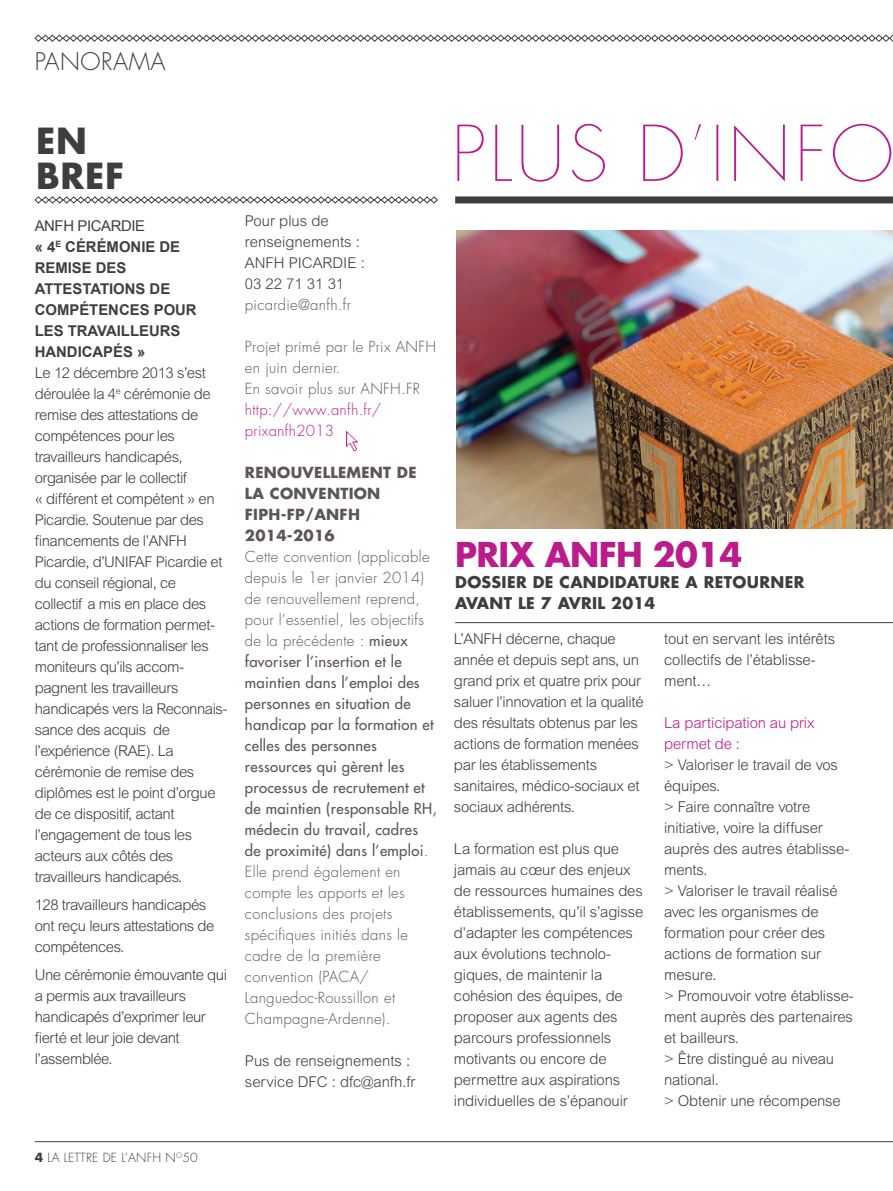
<style>
.page{position:relative;width:893px;height:1191px;background:#fff}
.page>*{position:absolute;margin:0;border:0;box-sizing:border-box;transform-origin:0 0}
.t1{font:700 35px/35px "Futura";letter-spacing:.02em;color:#3e3e3f}
.t2{font:700 33.25px "Futura";letter-spacing:-.02em;color:#bc1b8d}
.t3{font:300 23.62px "Futura";letter-spacing:.02em;color:#3e3e3f}
.t4{font:700 15.75px/21px "Futura";letter-spacing:.02em;color:#3e3e3f}
.t5{font:300 14.88px/21px "Arial MT Std";letter-spacing:-.02em;color:#3e3e3f}
.t6{font:300 14.88px/21px "Futura";letter-spacing:.02em;color:#5d5654}
.t7{font:300 14.88px/21px "Arial MT Std";color:#3e3e3f}
.t8{font:700 14.88px/21px "Arial";color:#3e3e3f}
.t9{font:700 14.88px/21px "Futura";letter-spacing:.02em;color:#5d5654}
.t10{font:300 14.88px/21px "Futura";letter-spacing:.02em;color:#bc1b8d}
.t11{font:300 14.88px/21px "Arial MT Std";letter-spacing:-.01em;color:#bc1b8d}
.t12{font:300 12.25px "Futura";letter-spacing:.02em;color:#3e3e3f}
.s1{font-weight:400}
.s2{font-weight:700}
</style>
<div class="page">
<img style="left:456px;top:230px;width:437px;height:298px">
<hr style="left:35px;top:1141px;width:858px;height:1px;background:#3e3e3f">
<svg style="left:34px;top:196px;width:404px;height:8px"></svg>
<div style="left:455px;top:196px;width:438px;height:7px;background:#3e3e3f"></div>
<svg style="left:457px;top:123px;width:435px;height:59px"></svg>
<svg style="left:34px;top:34px;width:859px;height:8px"></svg>
<hr style="left:455px;top:622px;width:438px;height:1px;background:#3e3e3f">
<img style="left:346px;top:431px;width:12px;height:20px">
<h3 class="t3" style="left:35px;top:47px;width:132px">PANORAMA</h3>
<h1 class="t1" style="left:36px;top:123px;width:89px">EN<br>BREF</h1>
<p class="t8" style="left:35px;top:216px;width:163px"><span class="s1">ANFH PICARDIE<br></span>« 4<sup>E</sup> CÉRÉMONIE DE<br>REMISE DES<br>ATTESTATIONS DE<br>COMPÉTENCES POUR<br>LES TRAVAILLEURS<br>HANDICAPÉS »</p>
<p class="t5" style="left:35px;top:362px;width:194px">Le 12 décembre 2013 s’est déroulée la 4<sup>e</sup> cérémonie de remise des attestations de compétences pour les travailleurs handicapés, organisée par le collectif<br>« différent et compétent » en<br>Picardie. Soutenue par des financements de l’ANFH<br>Picardie, d’UNIFAF Picardie et du conseil régional, ce collectif a mis en place des actions de formation permet&shy;tant de professionnaliser les moniteurs qu’ils accom&shy;pagnent les travailleurs handicapés vers la Reconnais&shy;sance des acquis de l’expérience (RAE). La cérémonie de remise des diplômes est le point d’orgue de ce dispositif, actant l’engagement de tous les acteurs aux côtés des travailleurs handicapés.</p>
<p class="t5" style="left:35px;top:894px;width:181px">128 travailleurs handicapés ont reçu leurs attestations de compétences.</p>
<p class="t5" style="left:35px;top:964px;width:194px">Une cérémonie émouvante qui a permis aux travailleurs handicapés d’exprimer leur fierté et leur joie devant l’assemblée.</p>
<p class="t12" style="left:35px;top:1150px;width:165px"><span class="s2">4</span> LA LETTRE DE L’ANFH N<sup>O</sup>50</p>
<p class="t7" style="left:245px;top:210px;width:121px">Pour plus de renseignements :<br>ANFH PICARDIE :<br>03 22 71 31 31</p>
<p class="t6" style="left:245px;top:294px;width:107px">picardie@anfh.fr</p>
<p class="t6" style="left:245px;top:336px;width:193px">Projet primé par le Prix ANFH en juin dernier.<br>En savoir plus sur ANFH.FR</p>
<p class="t10" style="left:245px;top:399px;width:138px">http://www.anfh.fr/ prixanfh2013</p>
<p class="t9" style="left:245px;top:461px;width:173px">RENOUVELLEMENT DE<br>LA CONVENTION<br>FIPH-FP/ANFH<br>2014-2016</p>
<p class="t6" style="left:245px;top:546px;width:193px">Cette convention (applicable depuis le 1er janvier 2014) de renouvellement reprend, pour l’essentiel, les objectifs de la précédente : <span class="s1">mieux favoriser l’insertion et le maintien dans l’emploi des personnes en situation de handicap par la formation et celles des personnes ressources qui gèrent les processus de recrutement et de maintien (responsable RH, médecin du travail, cadres de proximité) dans l’emploi</span>.<br>Elle prend également en compte les apports et les conclusions des projets spécifiques initiés dans le cadre de la première convention (PACA/<br>Languedoc-Roussillon et<br>Champagne-Ardenne).</p>
<p class="t7" style="left:245px;top:1050px;width:172px">Pus de renseignements : service DFC : dfc@anfh.fr</p>
<h2 class="t2" style="left:455px;top:532px;width:288px">PRIX ANFH 2014</h2>
<p class="t4" style="left:455px;top:571px;width:351px">DOSSIER DE CANDIDATURE A RETOURNER<br>AVANT LE 7 AVRIL 2014</p>
<p class="t5" style="left:454px;top:628px;width:191px">L’ANFH décerne, chaque année et depuis sept ans, un grand prix et quatre prix pour saluer l’innovation et la qualité des résultats obtenus par les actions de formation menées par les établissements sanitaires, médico-sociaux et sociaux adhérents.</p>
<p class="t5" style="left:454px;top:838px;width:191px">La formation est plus que jamais au cœur des enjeux de ressources humaines des établissements, qu’il s’agisse d’adapter les compétences aux évolutions technolo&shy;giques, de maintenir la cohésion des équipes, de proposer aux agents des parcours professionnels motivants ou encore de permettre aux aspirations individuelles de s’épanouir</p>
<p class="t5" style="left:664px;top:628px;width:172px">tout en servant les intérêts collectifs de l’établisse&shy;ment…</p>
<p class="t11" style="left:664px;top:712px;width:152px">La participation au prix permet de :</p>
<p class="t5" style="left:664px;top:754px;width:191px">&gt; Valoriser le travail de vos équipes.<br>&gt; Faire connaître votre initiative, voire la diffuser auprès des autres établisse&shy;ments.<br>&gt; Valoriser le travail réalisé avec les organismes de formation pour créer des actions de formation sur mesure.<br>&gt; Promouvoir votre établisse&shy;ment auprès des partenaires et bailleurs.<br>&gt; Être distingué au niveau national.<br>&gt; Obtenir une récompense</p>
</div>
